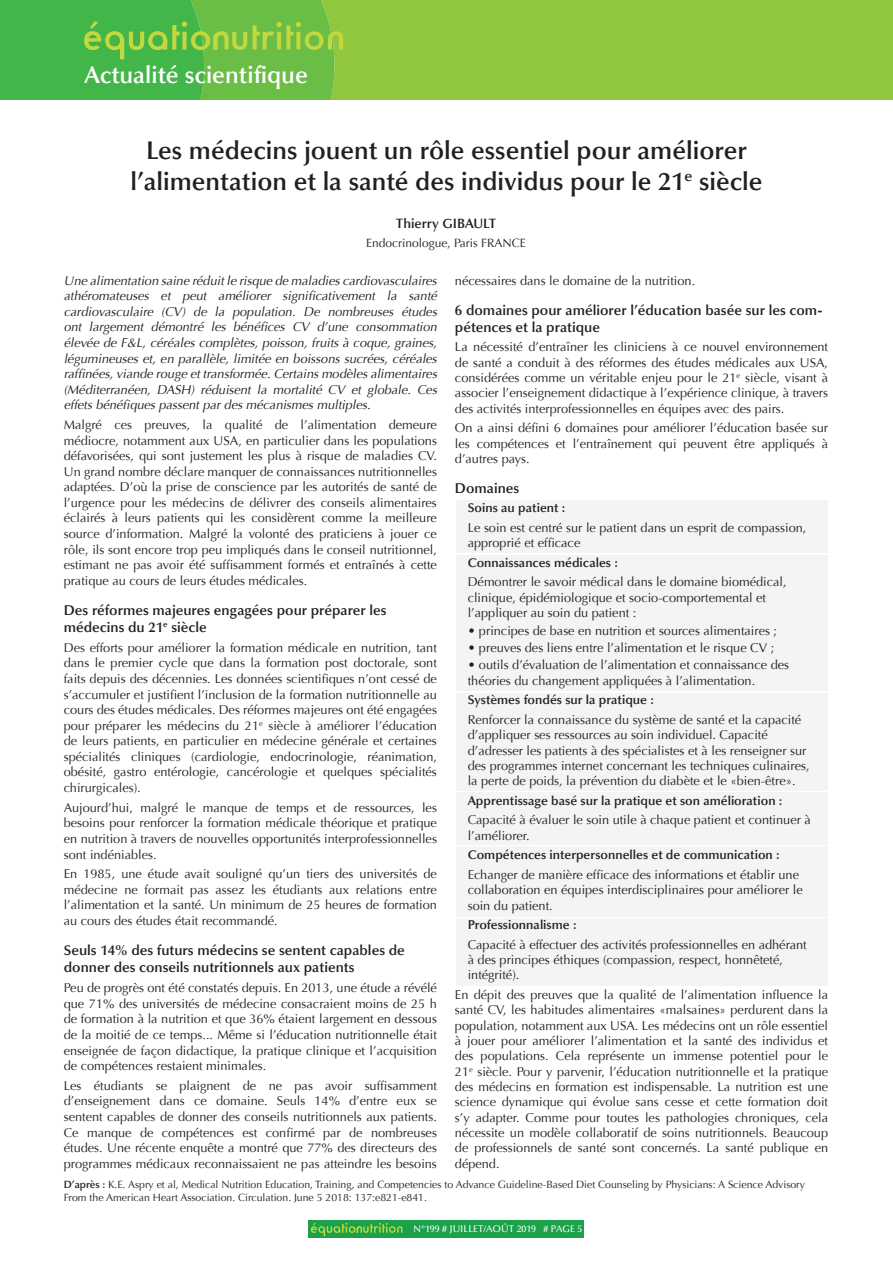
<style>
.page{position:relative;width:893px;height:1263px;background:#fff}
.page>*{position:absolute;margin:0;border:0;box-sizing:border-box;transform-origin:0 0}
.t1{font:600 25.5px/30.6px "Optima LT Std";color:#231f20;text-align:center}
.t2{font:600 24px "Optima LT Std";color:#fff}
.Intertitre{font:600 14.25px/17.4px "Optima LT Std";color:#231f20}
.t3{font:600 13.5px "Optima LT Std";color:#231f20}
.paragraphe{font:12.75px/15.6px "Optima LT Std";color:#231f20;text-align:justify}
.paragraphe-2{font:italic 12.75px/15.6px "Optima LT Std";color:#231f20;text-align:justify}
.paragraphe-3{font:600 12.75px "Optima LT Std";color:#231f20}
.t4{font:12px "Optima LT Std";color:#231f20}
.Style_de_paragraphe{font:10.5px/12.6px "Optima LT Std";color:#231f20}
.édito{font:500 9.75px "Optima";color:#fff}
.s1{font-weight:600}
</style>
<div class="page">
<div style="left:456px;top:501px;width:371px;height:52px;background:#f2f3f4"></div>
<div style="left:456px;top:555px;width:371px;height:136px;background:#f2f3f4"></div>
<div style="left:456px;top:693px;width:371px;height:97px;background:#f2f3f4"></div>
<div style="left:456px;top:792px;width:371px;height:53px;background:#f2f3f4"></div>
<div style="left:456px;top:847px;width:371px;height:70px;background:#f2f3f4"></div>
<div style="left:456px;top:919px;width:371px;height:67px;background:#f2f3f4"></div>
<div style="left:343px;top:0;width:550px;height:100px;background:#91c73e"></div>
<svg style="left:0;top:0;width:343px;height:100px;background:#5bbb46"></svg>
<div style="left:309px;top:1220px;width:275px;height:18px;background:#1aa14a"></div>
<svg style="left:311px;top:1222px;width:91px;height:14px"></svg>
<p class="t2" style="left:84px;top:61px;width:225px">Actualité scientifique</p>
<p class="t1" style="left:131px;top:135px;width:633px">Les médecins jouent un rôle essentiel pour améliorer l’alimentation et la santé des individus pour le 21<sup>e</sup> siècle</p>
<p class="t3" style="left:396px;top:216px;width:102px">Thierry GIBAULT</p>
<p class="t4" style="left:366px;top:236px;width:161px">Endocrinologue, Paris FRANCE</p>
<p class="paragraphe-2" style="left:64px;top:273px;width:377px">Une alimentation saine réduitle risque de maladiescardiovasculaires athéromateuses et peut améliorer significativement la santé cardiovasculaire (CV) de la population. De nombreuses études ont largement démontré les bénéfices CV d’une consommation élevée de F&amp;L, céréales complètes, poisson, fruits à coque, graines, légumineuses et, en parallèle, limitée en boissons sucrées, céréales raffinées,viande rouge ettransformée.Certainsmodèlesalimentaires (Méditerranéen, DASH) réduisent la mortalité CV et globale. Ces effets bénéfiques passent par des mécanismes multiples.</p>
<p class="paragraphe" style="left:64px;top:417px;width:375px">Malgré ces preuves, la qualité de l’alimentation demeure médiocre, notamment aux USA, en particulier dans les populations défavorisées, qui sont justement les plus à risque de maladies CV.<br>Un grand nombre déclare manquer de connaissances nutritionnelles adaptées. D’où la prise de conscience par les autorités de santé de l’urgence pour les médecins de délivrer des conseils alimentaires éclairés à leurs patients qui les considèrent comme la meilleure source d’information. Malgré la volonté des praticiens à jouer ce rôle, ils sont encore trop peu impliqués dans le conseil nutritionnel, estimant ne pas avoir été suffisamment formés et entraînés à cette pratique au cours de leurs études médicales.</p>
<p class="Intertitre" style="left:64px;top:601px;width:324px">Des réformes majeures engagées pour préparer les médecins du 21<sup>e</sup> siècle</p>
<p class="paragraphe" style="left:64px;top:640px;width:375px">Des efforts pour améliorer la formation médicale en nutrition, tant dans le premier cycle que dans la formation post doctorale, sont faits depuis des décennies. Les données scientifiques n’ont cessé de s’accumuler et justifient l’inclusion de la formation nutritionnelle au cours des études médicales. Des réformes majeures ont été engagées pour préparer les médecins du 21<sup>e</sup> siècle à améliorer l’éducation de leurs patients, en particulier en médecine générale et certaines spécialités cliniques (cardiologie, endocrinologie, réanimation, obésité, gastro entérologie, cancérologie et quelques spécialités chirurgicales).</p>
<p class="paragraphe" style="left:64px;top:800px;width:375px">Aujourd’hui, malgré le manque de temps et de ressources, les besoins pour renforcer la formation médicale théorique et pratique en nutrition à travers de nouvelles opportunités interprofessionnelles sont indéniables.</p>
<p class="paragraphe" style="left:64px;top:866px;width:375px">En 1985, une étude avait souligné qu’un tiers des universités de médecine ne formait pas assez les étudiants aux relations entre l’alimentation et la santé. Un minimum de 25 heures de formation au cours des études était recommandé.</p>
<p class="Intertitre" style="left:64px;top:942px;width:343px">Seuls 14% des futurs médecins se sentent capables de donner des conseils nutritionnels aux patients</p>
<p class="paragraphe" style="left:64px;top:980px;width:375px">Peu de progrès ont été constatés depuis. En 2013, une étude a révélé que 71% des universités de médecine consacraient moins de 25 h de formation à la nutrition et que 36% étaient largement en dessous de la moitié de ce temps... Même si l’éducation nutritionnelle était enseignée de façon didactique, la pratique clinique et l’acquisition de compétences restaient minimales.</p>
<p class="paragraphe" style="left:64px;top:1078px;width:375px">Les étudiants se plaignent de ne pas avoir suffisamment d’enseignement dans ce domaine. Seuls 14% d’entre eux se sentent capables de donner des conseils nutritionnels aux patients.<br>Ce manque de compétences est confirmé par de nombreuses études. Une récente enquête a montré que 77% des directeurs des programmes médicaux reconnaissaient ne pas atteindre les besoins</p>
<p class="paragraphe" style="left:455px;top:273px;width:242px">nécessaires dans le domaine de la nutrition.</p>
<p class="Intertitre" style="left:455px;top:301px;width:370px">6 domaines pour améliorer l’éducation basée sur les com&shy;pétences et la pratique</p>
<p class="paragraphe" style="left:455px;top:339px;width:375px">La nécessité d’entraîner les cliniciens à ce nouvel environnement de santé a conduit à des réformes des études médicales aux USA, considérées comme un véritable enjeu pour le 21<sup>e</sup> siècle, visant à associer l’enseignement didactique à l’expérience clinique, à travers des activités interprofessionnelles en équipes avec des pairs.</p>
<p class="paragraphe" style="left:455px;top:420px;width:375px">On a ainsi défini 6 domaines pour améliorer l’éducation basée sur les compétences et l’entraînement qui peuvent être appliqués à d’autres pays.</p>
<p class="Intertitre" style="left:455px;top:479px;width:66px">Domaines</p>
<p class="paragraphe-3" style="left:468px;top:501px;width:99px">Soins au patient :</p>
<p class="paragraphe" style="left:468px;top:520px;width:340px">Le soin est centré sur le patient dans un esprit de compassion, approprié et efficace</p>
<p class="paragraphe-3" style="left:468px;top:555px;width:152px">Connaissances médicales :</p>
<p class="paragraphe" style="left:468px;top:575px;width:320px;text-align:left">Démontrer le savoir médical dans le domaine biomédical, clinique, épidémiologique et socio-comportemental et l’appliquer au soin du patient :</p>
<p class="paragraphe" style="left:468px;top:623px;width:311px">• principes de base en nutrition et sources alimentaires ;</p>
<p class="paragraphe" style="left:468px;top:640px;width:308px">• preuves des liens entre l’alimentation et le risque CV ;</p>
<p class="paragraphe" style="left:468px;top:658px;width:323px">• outils d’évaluation de l’alimentation et connaissance des théories du changement appliquées à l’alimentation.</p>
<p class="paragraphe-3" style="left:468px;top:693px;width:188px">Systèmes fondés sur la pratique :</p>
<p class="paragraphe" style="left:468px;top:712px;width:343px;text-align:left">Renforcer la connaissance du système de santé et la capacité d’appliquer ses ressources au soin individuel. Capacité d’adresser les patients à des spécialistes et à les renseigner sur des programmes internet concernant les techniques culinaires, la perte de poids, la prévention du diabète et le «bien-être».</p>
<p class="paragraphe-3" style="left:468px;top:793px;width:316px">Apprentissage basé sur la pratique et son amélioration :</p>
<p class="paragraphe" style="left:468px;top:813px;width:345px">Capacité à évaluer le soin utile à chaque patient et continuer à l’améliorer.</p>
<p class="paragraphe-3" style="left:468px;top:848px;width:314px">Compétences interpersonnelles et de communication :</p>
<p class="paragraphe" style="left:468px;top:867px;width:337px;text-align:left">Echanger de manière efficace des informations et établir une collaboration en équipes interdisciplinaires pour améliorer le soin du patient.</p>
<p class="paragraphe-3" style="left:468px;top:917px;width:110px">Professionnalisme :</p>
<p class="paragraphe" style="left:468px;top:937px;width:341px;text-align:left">Capacité à effectuer des activités professionnelles en adhérant à des principes éthiques (compassion, respect, honnêteté, intégrité).</p>
<p class="paragraphe" style="left:455px;top:987px;width:375px">En dépit des preuves que la qualité de l’alimentation influence la santé CV, les habitudes alimentaires «malsaines» perdurent dans la population, notamment aux USA. Les médecins ont un rôle essentiel à jouer pour améliorer l’alimentation et la santé des individus et des populations. Cela représente un immense potentiel pour le 21<sup>e</sup> siècle. Pour y parvenir, l’éducation nutritionnelle et la pratique des médecins en formation est indispensable. La nutrition est une science dynamique qui évolue sans cesse et cette formation doit s’y adapter. Comme pour toutes les pathologies chroniques, cela nécessite un modèle collaboratif de soins nutritionnels. Beaucoup de professionnels de santé sont concernés. La santé publique en dépend.</p>
<p class="Style_de_paragraphe" style="left:64px;top:1178px;width:743px"><span class="s1">D’après :</span> K.E. Aspry et al, Medical Nutrition Education, Training, and Competencies to Advance Guideline-Based Diet Counseling by Physicians: A Science Advisory<br>From the American Heart Association. Circulation. June 5 2018: 137:e821-e841.</p>
<p class="édito" style="left:414px;top:1223px;width:170px">N°199 # JUILLET/AOÛT 2019 # PAGE 5</p>
</div>
